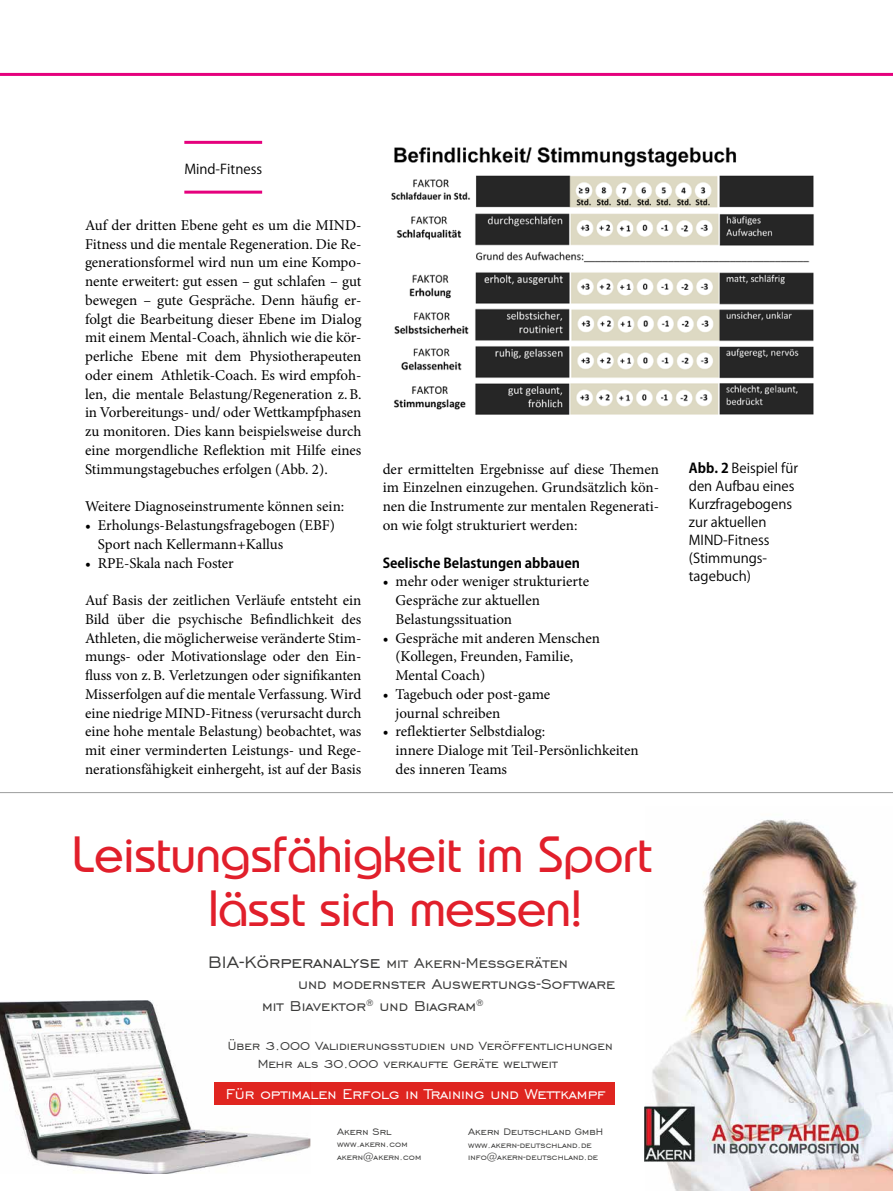
<style>
.page{position:relative;width:893px;height:1191px;background:#fff}
.page>*{position:absolute;margin:0;border:0;box-sizing:border-box;transform-origin:0 0}
.t1{font:46.5px/54px "Belgium";letter-spacing:.01em;color:#e11f2b}
.t2{font:18px "Engravers Gothic BT";color:#3b3b3a}
.t3{font:18px "Engravers Gothic BT";color:#fff}
.t4{font:15px/18.8px "Minion Pro";color:#000}
.t5{font:15px/18px "Engravers Gothic BT";color:#3b3b3a}
.t6{font:13.5px/18px "Koz Go Pro";color:#000}
.t7{font:700 13.5px "Koz Go Pro";color:#000}
.t8{font:12px "Engravers Gothic BT";color:#3b3b3a}
.t9{font:10.5px/12.6px "Engravers Gothic BT";color:#3b3b3a}
.s1{font-size:21px}
.s2{font-weight:700}
</style>
<div class="page">
<hr style="left:0;top:73px;width:893px;height:3px;background:#e5007d">
<hr style="left:184px;top:141px;width:78px;height:3px;background:#e5007d">
<hr style="left:184px;top:191px;width:78px;height:3px;background:#e5007d">
<img style="left:391px;top:147px;width:423px;height:268px">
<div style="left:215px;top:1082px;width:400px;height:22px;background:#df2520"></div>
<img style="left:652px;top:819px;width:241px;height:372px">
<img style="left:0;top:1000px;width:310px;height:174px">
<img style="left:215px;top:1082px;width:95px;height:22px">
<img style="left:644px;top:1103px;width:219px;height:62px">
<hr style="left:0;top:792px;width:893px;height:1px;background:#9c9d9d">
<p class="t6" style="left:184px;top:160px;width:79px">Mind-Fitness</p>
<p class="t4" style="left:85px;top:216px;width:278px;text-align:justify">Auf der dritten Ebene geht es um die MIND-Fitness und die mentale Regeneration. Die Re&shy;generationsformel wird nun um eine Kompo&shy;nente erweitert: gut essen – gut schlafen – gut bewegen – gute Gespräche. Denn häufig er&shy;folgt die Bearbeitung dieser Ebene im Dialog mit einem Mental-Coach, ähnlich wie die kör&shy;perliche Ebene mit dem Physiotherapeuten oder einem Athletik-Coach. Es wird empfoh&shy;len, die mentale Belastung/Regeneration z.B. in Vorbereitungs- und/ oder Wettkampfphasen zu monitoren. Dies kann beispielsweise durch eine morgendliche Reflektion mit Hilfe eines Stimmungstagebuches erfolgen (Abb. 2).</p>
<p class="t4" style="left:85px;top:497px;width:261px">Weitere Diagnoseinstrumente können sein:</p>
<p class="t4" style="left:98px;top:516px;width:239px;text-indent:-13px">• Erholungs-Belastungsfragebogen (EBF)<br>Sport nach Kellermann+Kallus</p>
<p class="t4" style="left:85px;top:553px;width:150px">• RPE-Skala nach Foster</p>
<p class="t4" style="left:85px;top:591px;width:278px;text-align:justify">Auf Basis der zeitlichen Verläufe entsteht ein Bild über die psychische Befindlichkeit des Athleten, die möglicherweise veränderte Stim&shy;mungs- oder Motivationslage oder den Ein&shy;fluss von z.B. Verletzungen oder signifikanten Misserfolgen auf die mentale Verfassung. Wird eine niedrige MIND-Fitness (verursacht durch eine hohe mentale Belastung) beobachtet, was mit einer verminderten Leistungs- und Rege&shy;nerationsfähigkeit einhergeht, ist auf der Basis</p>
<p class="t4" style="left:383px;top:459px;width:278px;text-align:justify">der ermittelten Ergebnisse auf diese Themen im Einzelnen einzugehen. Grundsätzlich kön&shy;nen die Instrumente zur mentalen Regenerati&shy;on wie folgt strukturiert werden:</p>
<p class="t7" style="left:383px;top:554px;width:199px">Seelische Belastungen abbauen</p>
<p class="t4" style="left:395px;top:572px;width:195px;text-indent:-13px">• mehr oder weniger strukturierte<br>Gespräche zur aktuellen<br>Belastungssituation</p>
<p class="t4" style="left:395px;top:628px;width:206px;text-indent:-13px">• Gespräche mit anderen Menschen (Kollegen, Freunden, Familie,<br>Mental Coach)</p>
<p class="t4" style="left:395px;top:684px;width:156px;text-indent:-13px">• Tagebuch oder post-game journal schreiben</p>
<p class="t4" style="left:395px;top:722px;width:245px;text-indent:-13px">• reflektierter Selbstdialog:<br>innere Dialoge mit Teil-Persönlichkeiten des inneren Teams</p>
<h1 class="t1" style="left:209px;top:825px;width:444px;text-indent:-136px">Leistungsfähigkeit im Sport lässt sich messen!</h1>
<p class="t2" style="left:208px;top:952px;width:361px"><span class="s1">BIA-Körperanalyse</span> mit Akern-Messgeräten</p>
<p class="t2" style="left:298px;top:974px;width:319px">und modernster Auswertungs-Software</p>
<p class="t2" style="left:262px;top:996px;width:223px">mit Biavektor<sup>®</sup> und Biagram<sup>®</sup></p>
<p class="t5" style="left:258px;top:1036px;width:357px;text-indent:-30px">Über 3.000 Validierungsstudien und Veröffentlichungen<br>Mehr als 30.000 verkaufte Geräte weltweit</p>
<p class="t3" style="left:226px;top:1084px;width:381px">Für optimalen Erfolg in Training und Wettkampf</p>
<p class="t8" style="left:337px;top:1124px;width:56px">Akern Srl</p>
<p class="t9" style="left:337px;top:1137px;width:86px">www.akern.com akern@akern.com</p>
<p class="t8" style="left:468px;top:1125px;width:137px">Akern Deutschland GmbH</p>
<p class="t9" style="left:468px;top:1138px;width:131px">www.akern-deutschland.de info@akern-deutschland.de</p>
<p class="t6" style="left:689px;top:459px;width:111px"><span class="s2">Abb. 2</span> Beispiel für den Aufbau eines<br>Kurzfragebogens zur aktuellen<br>MIND-Fitness (Stimmungs&shy;tagebuch)</p>
</div>
